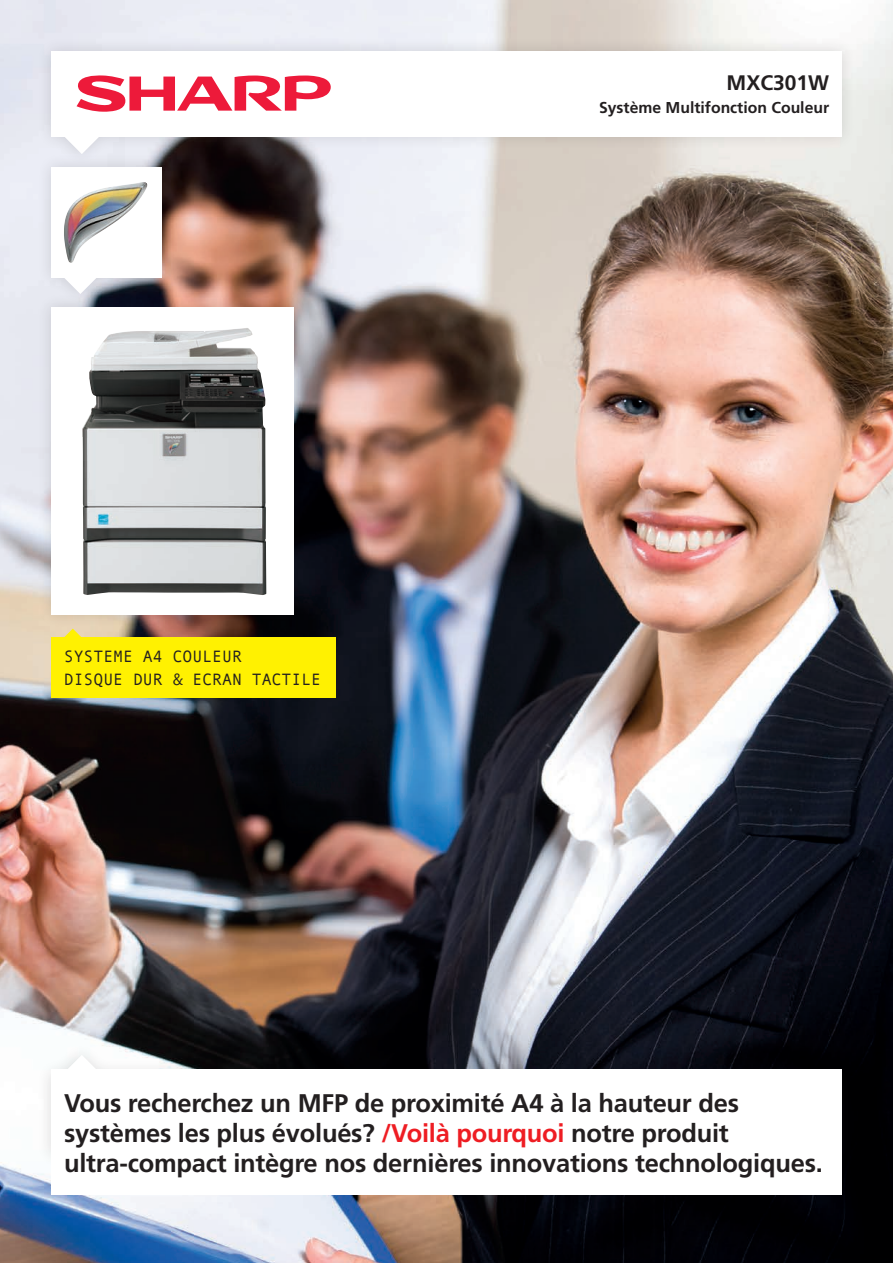
<style>
.page{position:relative;width:893px;height:1263px;background:#fff}
.page>*{position:absolute;margin:0;border:0;box-sizing:border-box;transform-origin:0 0}
.t1{font:700 25.5px/30px "Frutiger";letter-spacing:-.01em;color:#231f20}
.t2{font:700 21px "Frutiger";color:#231f20}
.t3{font:16.5px/22.5px "Andale Mono";color:#231f20}
.t4{font:700 15.75px "Frutiger";color:#231f20}
.s1{color:#ee1d23}
</style>
<div class="page">
<img style="left:0;top:0;width:893px;height:1263px">
<svg style="left:64px;top:629px;width:18px;height:9px"></svg>
<div style="left:37px;top:37px;width:819px;height:129px;background:#231f20;opacity:.15"></div>
<div style="left:51px;top:51px;width:791px;height:85px;background:#fff"></div>
<svg style="left:64px;top:136px;width:36px;height:17px"></svg>
<svg style="left:77px;top:75px;width:254px;height:37px"></svg>
<div style="left:37px;top:153px;width:139px;height:153px;background:#231f20;opacity:.15"></div>
<div style="left:51px;top:167px;width:111px;height:110px;background:#fff"></div>
<svg style="left:64px;top:277px;width:33px;height:15px"></svg>
<img style="left:64px;top:182px;width:83px;height:81px">
<div style="left:37px;top:292px;width:271px;height:337px;background:#231f20;opacity:.15"></div>
<div style="left:51px;top:307px;width:242px;height:307px;background:#fff"></div>
<img style="left:82px;top:328px;width:184px;height:267px">
<div style="left:51px;top:638px;width:285px;height:60px;background:#fff101"></div>
<div style="left:37px;top:1042px;width:819px;height:126px;background:#231f20;opacity:.15"></div>
<svg style="left:64px;top:1055px;width:36px;height:15px"></svg>
<div style="left:51px;top:1070px;width:791px;height:125px;background:#fff"></div>
<p class="t3" style="left:64px;top:645px;width:259px">SYSTEME A4 COULEUR<br>DISQUE DUR &amp; ECRAN TACTILE</p>
<p class="t2" style="left:726px;top:71px;width:104px">MXC301W</p>
<p class="t4" style="left:599px;top:98px;width:232px">Système Multifonction Couleur</p>
<p class="t1" style="left:64px;top:1088px;width:760px">Vous recherchez un MFP de proximité A4 à la hauteur des systèmes les plus évolués? <span class="s1">/Voilà pourquoi</span> notre produit ultra-compact intègre nos dernières innovations technologiques.</p>
</div>
